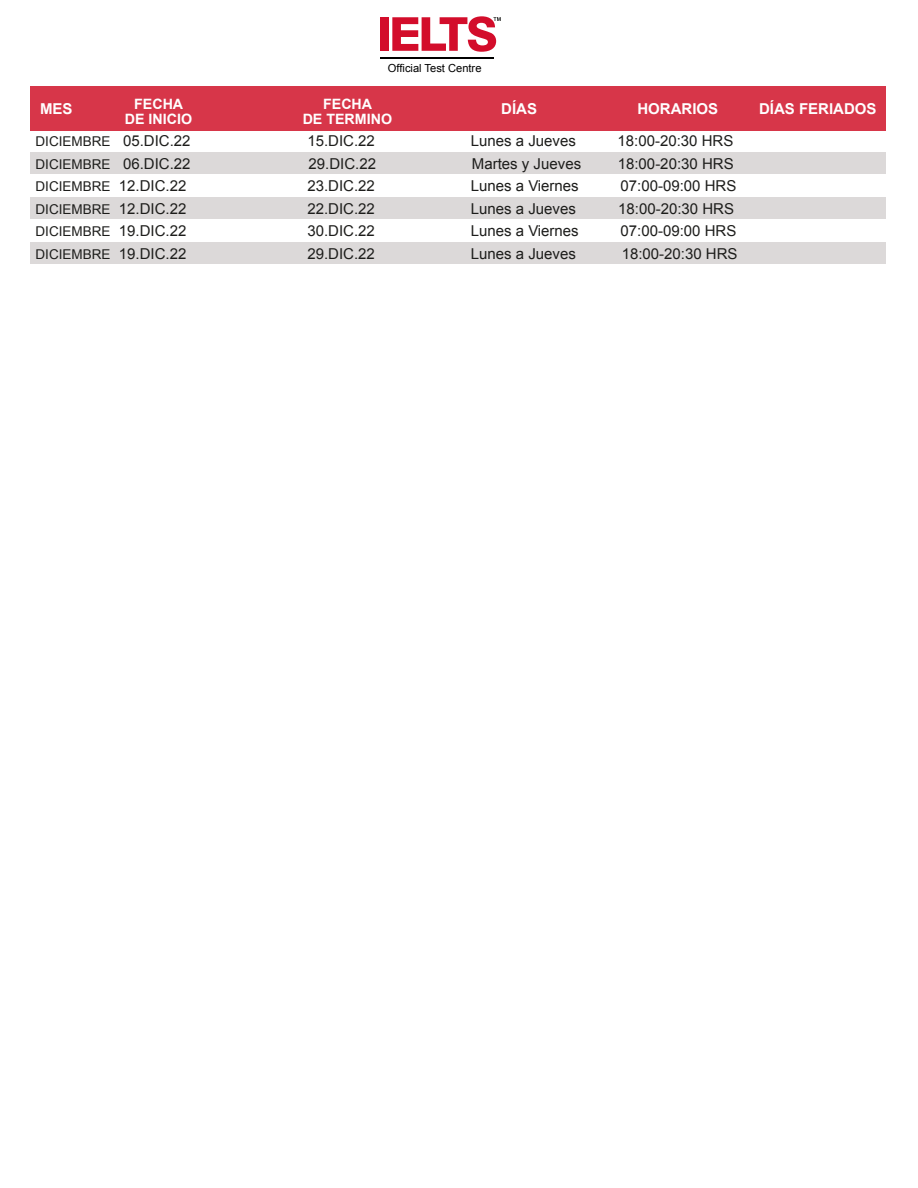
<style>
.page{position:relative;width:918px;height:1188px;background:#fff}
.page>*{position:absolute;margin:0;border:0;box-sizing:border-box;transform-origin:0 0}
.t1{font:15px "Arial";color:#1d1d1b}
.t2{font:700 15px "Arial";color:#fff}
.t3{font:700 14.25px/15px "Arial";color:#fff;text-align:center}
.t4{font:13.5px "Arial";color:#1d1d1b}
.t5{font:11.1px "Arial";color:#000}
.s1{font-size:15px}
</style>
<div class="page">
<div style="left:380px;top:17px;width:9px;height:34px;background:#d30d2b"></div>
<svg style="left:392px;top:16px;width:109px;height:36px"></svg>
<hr style="left:380px;top:57px;width:114px;height:1px;background:#000">
<div style="left:30px;top:241px;width:856px;height:23px;background:#dcd9d9"></div>
<div style="left:30px;top:219px;width:856px;height:23px;background:#fff"></div>
<div style="left:30px;top:151px;width:856px;height:23px;background:#dcd9d9"></div>
<div style="left:30px;top:129px;width:856px;height:23px;background:#fff"></div>
<div style="left:30px;top:196px;width:856px;height:23px;background:#dcd9d9"></div>
<div style="left:30px;top:174px;width:856px;height:23px;background:#fff"></div>
<div style="left:30px;top:87px;width:856px;height:44px;background:#d73649"></div>
<p class="t5" style="left:388px;top:61px;width:95px">Official Test Centre</p>
<p class="t2" style="left:40px;top:99px;width:34px">MES</p>
<p class="t3" style="left:125px;top:97px;width:69px">FECHA<br>DE INICIO</p>
<p class="t3" style="left:303px;top:97px;width:91px">FECHA<br>DE TERMINO</p>
<p class="t2" style="left:501px;top:99px;width:37px">DÍAS</p>
<p class="t2" style="left:637px;top:99px;width:82px">HORARIOS</p>
<p class="t2" style="left:759px;top:99px;width:119px">DÍAS FERIADOS</p>
<p class="t4" style="left:36px;top:133px;width:157px">DICIEMBRE <span class="s1">05.DIC.22</span></p>
<p class="t1" style="left:307px;top:131px;width:69px">15.DIC.22</p>
<p class="t1" style="left:471px;top:131px;width:107px">Lunes a Jueves</p>
<p class="t1" style="left:618px;top:131px;width:117px">18:00-20:30 HRS</p>
<p class="t4" style="left:36px;top:155px;width:157px">DICIEMBRE <span class="s1">06.DIC.22</span></p>
<p class="t1" style="left:309px;top:154px;width:69px">29.DIC.22</p>
<p class="t1" style="left:472px;top:154px;width:111px">Martes y Jueves</p>
<p class="t1" style="left:618px;top:154px;width:117px">18:00-20:30 HRS</p>
<p class="t4" style="left:36px;top:178px;width:152px">DICIEMBRE <span class="s1">12.DIC.22</span></p>
<p class="t1" style="left:307px;top:176px;width:69px">23.DIC.22</p>
<p class="t1" style="left:471px;top:176px;width:110px">Lunes a Viernes</p>
<p class="t1" style="left:621px;top:176px;width:117px">07:00-09:00 HRS</p>
<p class="t4" style="left:36px;top:200px;width:152px">DICIEMBRE <span class="s1">12.DIC.22</span></p>
<p class="t1" style="left:307px;top:199px;width:69px">22.DIC.22</p>
<p class="t1" style="left:471px;top:199px;width:107px">Lunes a Jueves</p>
<p class="t1" style="left:618px;top:199px;width:117px">18:00-20:30 HRS</p>
<p class="t4" style="left:36px;top:223px;width:152px">DICIEMBRE <span class="s1">19.DIC.22</span></p>
<p class="t1" style="left:307px;top:221px;width:69px">30.DIC.22</p>
<p class="t1" style="left:471px;top:221px;width:110px">Lunes a Viernes</p>
<p class="t1" style="left:621px;top:221px;width:117px">07:00-09:00 HRS</p>
<p class="t4" style="left:36px;top:245px;width:152px">DICIEMBRE <span class="s1">19.DIC.22</span></p>
<p class="t1" style="left:307px;top:244px;width:69px">29.DIC.22</p>
<p class="t1" style="left:471px;top:244px;width:107px">Lunes a Jueves</p>
<p class="t1" style="left:622px;top:244px;width:117px">18:00-20:30 HRS</p>
</div>
